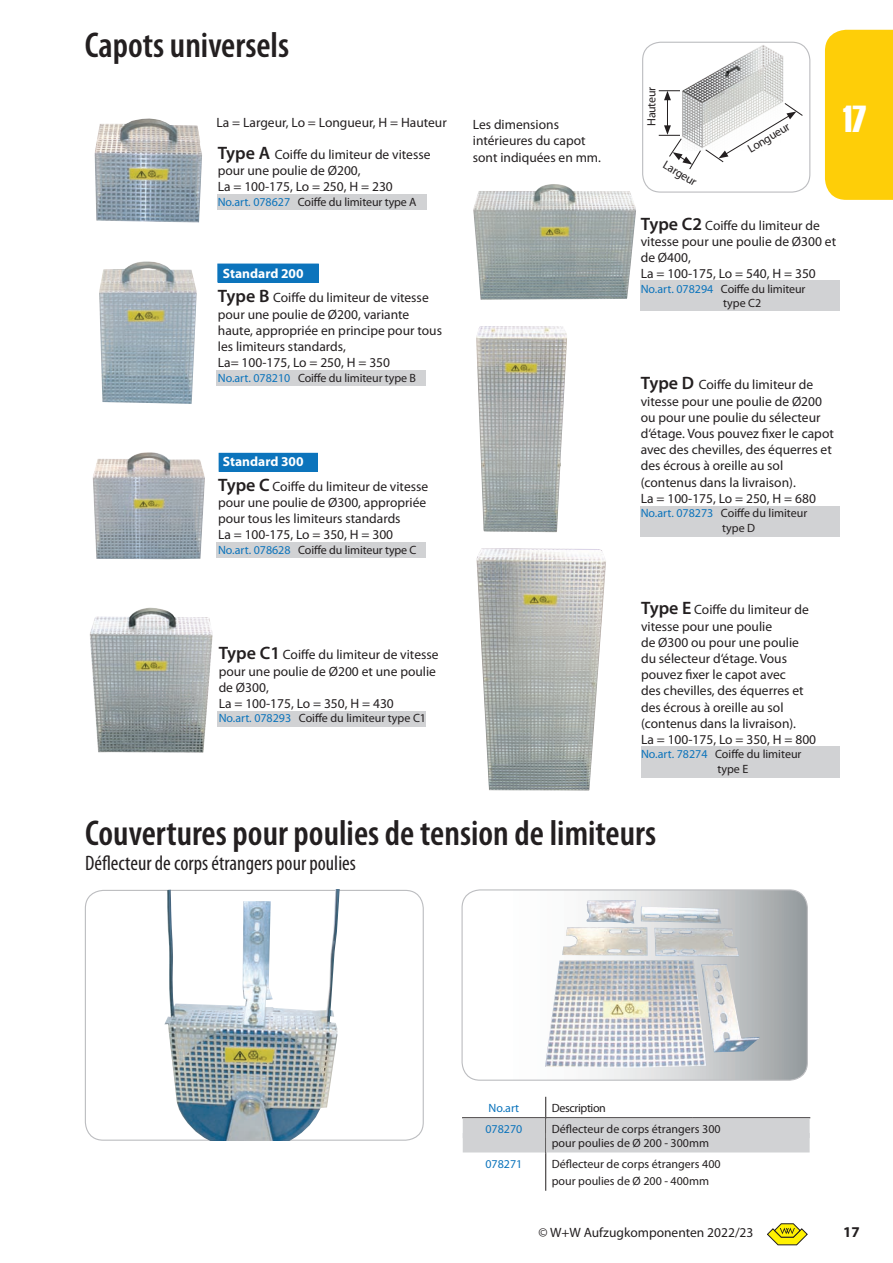
<style>
.page{position:relative;width:893px;height:1263px;background:#fff}
.page>*{position:absolute;margin:0;border:0;box-sizing:border-box;transform-origin:0 0}
.t1{font:37.5px "Haettenschweiler";color:#fff}
.t2{font:600 condensed 36px "Myriad Pro";color:#231f20}
.t3{font:condensed 21px "Myriad Pro";color:#231f20}
.t4{font:700 15px "Myriad Pro";color:#231f20}
.t5{font:13.5px/16.2px "Myriad Pro";color:#231f20}
.t6{font:700 13.5px "Myriad Pro";color:#fff}
.t7{font:12px/14.4px "Myriad Pro";color:#231f20}
.t8{font:12px "Myriad Pro";color:#0c74bc}
.t9{font:12px "Myriad Pro";letter-spacing:-.03em;color:#231f20}
.t10{font:12px "Myriad Pro";letter-spacing:-.025em;color:#231f20}
.s1{font-weight:600;font-size:18px}
.s2{color:#0c74bc}
</style>
<div class="page">
<svg style="left:462px;top:890px;width:345px;height:190px"></svg>
<div style="left:461px;top:889px;width:347px;height:192px;border:1px solid #bcbdc0;border-radius:18px"></div>
<img style="left:95px;top:118px;width:107px;height:105px">
<img style="left:545px;top:900px;width:214px;height:168px">
<img style="left:164px;top:890px;width:176px;height:251px">
<img style="left:90px;top:608px;width:123px;height:145px">
<img style="left:99px;top:261px;width:98px;height:143px">
<img style="left:93px;top:452px;width:112px;height:107px">
<img style="left:473px;top:184px;width:163px;height:116px">
<img style="left:476px;top:326px;width:91px;height:206px">
<img style="left:476px;top:548px;width:130px;height:242px">
<img style="left:684px;top:45px;width:100px;height:45px">
<div style="left:642px;top:42px;width:168px;height:151px;border:1px solid #bcbdc0;border-radius:18px"></div>
<svg style="left:659px;top:90px;width:144px;height:80px"></svg>
<hr style="left:545px;top:1118px;width:1px;height:35px;background:#231f20">
<hr style="left:545px;top:1153px;width:1px;height:38px;background:#231f20">
<svg style="left:545px;top:1097px;width:1px;height:20px"></svg>
<hr style="left:462px;top:1117px;width:84px;height:1px;background:#231f20">
<hr style="left:546px;top:1117px;width:146px;height:1px;background:#231f20">
<hr style="left:692px;top:1117px;width:118px;height:1px;background:#231f20">
<div style="left:463px;top:1118px;width:82px;height:20px;background:#d1d2d4"></div>
<div style="left:463px;top:1133px;width:82px;height:19px;background:#d1d2d4"></div>
<div style="left:546px;top:1118px;width:264px;height:20px;background:#d1d2d4"></div>
<div style="left:546px;top:1133px;width:264px;height:19px;background:#d1d2d4"></div>
<div style="left:640px;top:281px;width:199px;height:30px;background:#d1d2d4"></div>
<div style="left:641px;top:747px;width:198px;height:31px;background:#d1d2d4"></div>
<div style="left:640px;top:506px;width:200px;height:31px;background:#d1d2d4"></div>
<div style="left:218px;top:711px;width:208px;height:16px;background:#d1d2d4"></div>
<div style="left:217px;top:542px;width:209px;height:15px;background:#d1d2d4"></div>
<div style="left:217px;top:370px;width:209px;height:15px;background:#d1d2d4"></div>
<div style="left:218px;top:194px;width:209px;height:15px;background:#d1d2d4"></div>
<div style="left:218px;top:264px;width:100px;height:18px;background:#0c74bc"></div>
<div style="left:219px;top:453px;width:98px;height:18px;background:#0c74bc"></div>
<div style="left:219px;top:453px;width:99px;height:19px;border:1px solid #0c74bc"></div>
<svg style="left:767px;top:1223px;width:40px;height:22px"></svg>
<div style="left:825px;top:30px;width:68px;height:170px;background:#fece08"></div>
<h2 class="t2" style="left:85px;top:23px;width:206px">Capots universels</h2>
<p class="t5" style="left:217px;top:114px;width:232px">La = Largeur, Lo = Longueur, H = Hauteur</p>
<p class="t5" style="left:218px;top:146px;width:214px"><span class="s1">Type A</span> Coiffe du limiteur de vitesse pour une poulie de Ø200,<br>La = 100-175, Lo = 250, H = 230</p>
<p class="t7" style="left:218px;top:194px;width:200px"><span class="s2">No.art. 078627</span> Coiffe du limiteur type A</p>
<p class="t6" style="left:223px;top:264px;width:82px">Standard 200</p>
<p class="t5" style="left:218px;top:289px;width:226px"><span class="s1">Type B</span> Coiffe du limiteur de vitesse pour une poulie de Ø200, variante haute, appropriée en principe pour tous les limiteurs standards,<br>La= 100-175, Lo = 250, H = 350</p>
<p class="t7" style="left:218px;top:370px;width:200px"><span class="s2">No.art. 078210</span> Coiffe du limiteur type B</p>
<p class="t5" style="left:473px;top:116px;width:130px">Les dimensions intérieures du capot sont indiquées en mm.</p>
<p class="t6" style="left:223px;top:453px;width:82px">Standard 300</p>
<p class="t5" style="left:218px;top:478px;width:212px"><span class="s1">Type C</span> Coiffe du limiteur de vitesse pour une poulie de Ø300, appropriée pour tous les limiteurs standards<br>La = 100-175, Lo = 350, H = 300</p>
<p class="t7" style="left:218px;top:542px;width:200px"><span class="s2">No.art. 078628</span> Coiffe du limiteur type C</p>
<p class="t5" style="left:219px;top:647px;width:221px"><span class="s1">Type C1</span> Coiffe du limiteur de vitesse pour une poulie de Ø200 et une poulie de Ø300,<br>La = 100-175, Lo = 350, H = 430</p>
<p class="t7" style="left:219px;top:711px;width:209px"><span class="s2">No.art. 078293</span> Coiffe du limiteur type C1</p>
<p class="t10" style="left:644px;top:126px;width:40px;rotate:-90deg">Hauteur</p>
<p class="t7" style="left:668px;top:157px;width:38px;rotate:31deg">Largeur</p>
<p class="t7" style="left:745px;top:143px;width:48px;rotate:-31deg">Longueur</p>
<h1 class="t1" style="left:843px;top:93px;width:25px">17</h1>
<p class="t5" style="left:641px;top:217px;width:197px"><span class="s1">Type C2</span> Coiffe du limiteur de vitesse pour une poulie de Ø300 et de Ø400,<br>La = 100-175, Lo = 540, H = 350</p>
<p class="t7" style="left:723px;top:281px;width:84px;text-indent:-82px"><span class="s2">No.art. 078294</span> Coiffe du limiteur type C2</p>
<p class="t5" style="left:641px;top:376px;width:195px"><span class="s1">Type D</span> Coiffe du limiteur de vitesse pour une poulie de Ø200 ou pour une poulie du sélecteur d‘étage. Vous pouvez fixer le capot avec des chevilles, des équerres et des écrous à oreille au sol (contenus dans la livraison).<br>La = 100-175, Lo = 250, H = 680</p>
<p class="t7" style="left:722px;top:506px;width:87px;text-indent:-81px"><span class="s2">No.art. 078273</span> Coiffe du limiteur type D</p>
<p class="t5" style="left:641px;top:601px;width:177px"><span class="s1">Type E</span> Coiffe du limiteur de vitesse pour une poulie<br>de Ø300 ou pour une poulie du sélecteur d‘étage. Vous pouvez fixer le capot avec<br>des chevilles, des équerres et des écrous à oreille au sol (contenus dans la livraison).<br>La = 100-175, Lo = 350, H = 800</p>
<p class="t7" style="left:717px;top:747px;width:86px;text-indent:-76px"><span class="s2">No.art. 78274</span> Coiffe du limiteur type E</p>
<h2 class="t2" style="left:85px;top:811px;width:572px">Couvertures pour poulies de tension de limiteurs</h2>
<h3 class="t3" style="left:85px;top:851px;width:272px">Déflecteur de corps étrangers pour poulies</h3>
<p class="t8" style="left:489px;top:1100px;width:32px">No.art</p>
<p class="t9" style="left:552px;top:1100px;width:56px">Description</p>
<p class="t8" style="left:485px;top:1121px;width:38px">078270</p>
<p class="t7" style="left:552px;top:1121px;width:170px">Déflecteur de corps étrangers 300 pour poulies de Ø 200 - 300mm</p>
<p class="t8" style="left:485px;top:1157px;width:38px">078271</p>
<p class="t7" style="left:552px;top:1156px;width:170px;line-height:16.5px">Déflecteur de corps étrangers 400 pour poulies de Ø 200 - 400mm</p>
<p class="t5" style="left:538px;top:1224px;width:216px">© W+W Aufzugkomponenten 2022/23</p>
<p class="t4" style="left:843px;top:1223px;width:17px">17</p>
</div>
